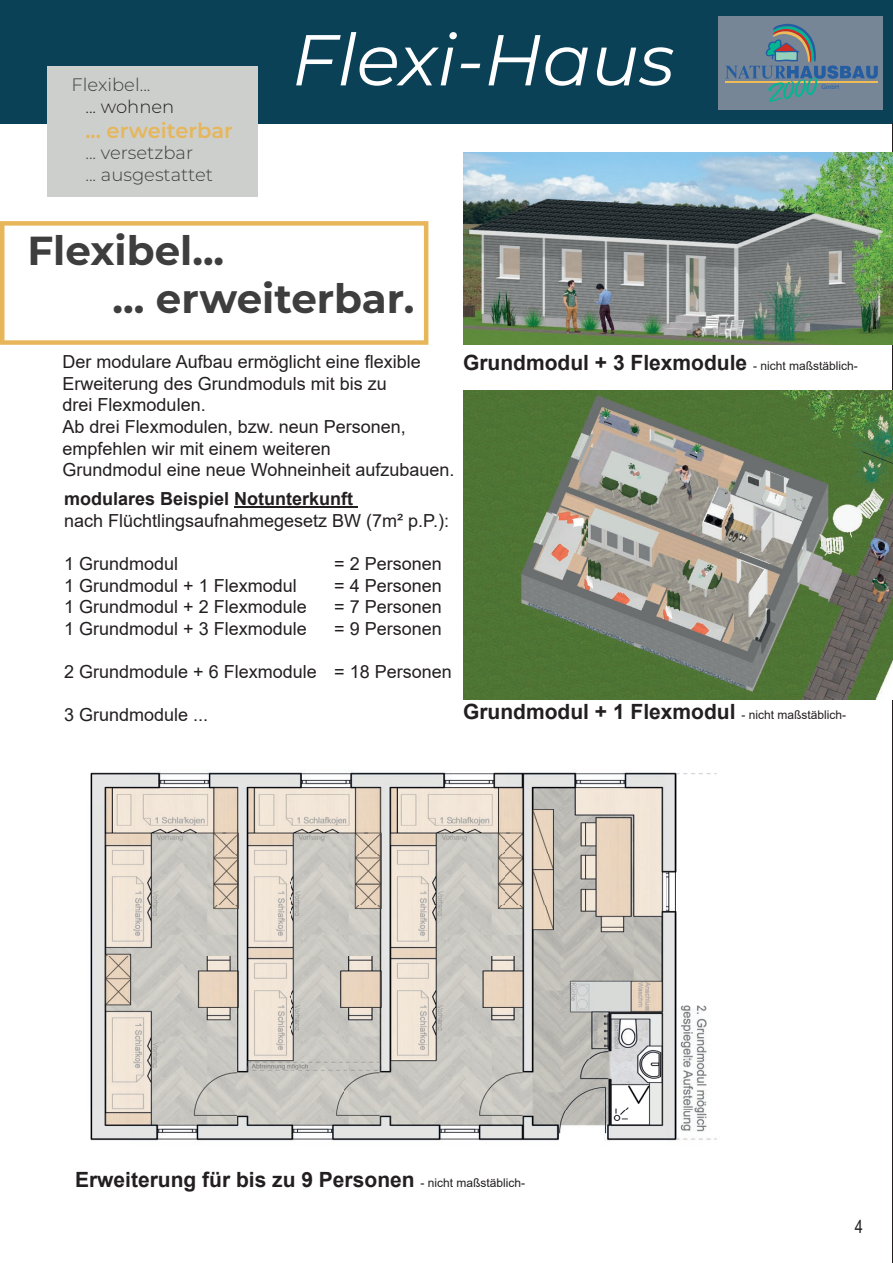
<style>
.page{position:relative;width:893px;height:1263px;background:#fff}
.page>*{position:absolute;margin:0;border:0;box-sizing:border-box;transform-origin:0 0}
.t1{font:italic 71.85px "Montserrat";color:#fff}
.t2{font:700 40.5px/48.6px "Montserrat";color:#3e3e3f}
.t3{font:700 21px "Arial";color:#231f20}
.t4{font:600 21px "Montserrat";color:#e7b65b}
.t5{font:18px/21.6px "Arial";color:#231f20}
.t6{font:300 18px/21.6px "Montserrat";color:#3e3e3f}
.t7{font:700 18px "Arial";color:#231f20}
.t8{font:300 18px "Montserrat";color:#231f20}
.t9{font:18px "Arial Narrow";color:#231f20}
.t10{font:6px "Arial";color:#245da1}
.s1{font-weight:400;font-size:12px}
</style>
<div class="page">
<div style="left:0;top:0;width:893px;height:123px;background:#0b4157"></div>
<div style="left:47px;top:66px;width:211px;height:131px;background:#cdcfcd"></div>
<div style="left:719px;top:16px;width:164px;height:94px;background:#768697"></div>
<svg style="left:725px;top:24px;width:153px;height:78px"></svg>
<hr style="left:892px;top:123px;width:1px;height:1140px;background:#231f20">
<hr style="left:234px;top:506px;width:124px;height:2px;background:#231f20">
<svg style="left:0;top:221px;width:428px;height:124px"></svg>
<img style="left:90px;top:772px;width:627px;height:369px">
<img style="left:463px;top:152px;width:430px;height:193px">
<img style="left:463px;top:391px;width:430px;height:308px">
<p class="t6" style="left:72px;top:73px;width:80px">Flexibel...</p>
<p class="t8" style="left:85px;top:94px;width:90px">... wohnen</p>
<p class="t4" style="left:85px;top:115px;width:149px">... erweiterbar</p>
<p class="t6" style="left:85px;top:142px;width:129px">... versetzbar<br>... ausgestattet</p>
<h1 class="t1" style="left:292px;top:11px;width:384px">Flexi-Haus</h1>
<h2 class="t2" style="left:112px;top:224px;width:304px;text-indent:-85px">Flexibel...<br>... erweiterbar.</h2>
<p class="t10" style="left:821px;top:83px;width:19px">GmbH</p>
<p class="t5" style="left:63px;top:351px;width:393px">Der modulare Aufbau ermöglicht eine flexible Erweiterung des Grundmoduls mit bis zu<br>drei Flexmodulen.<br>Ab drei Flexmodulen, bzw. neun Personen, empfehlen wir mit einem weiteren<br>Grundmodul eine neue Wohneinheit aufzubauen.</p>
<p class="t7" style="left:64px;top:486px;width:291px">modulares Beispiel Notunterkunft</p>
<p class="t5" style="left:64px;top:510px;width:386px">nach Flüchtlingsaufnahmegesetz BW (7m² p.P.):</p>
<p class="t5" style="left:64px;top:553px;width:116px">1 Grundmodul</p>
<p class="t5" style="left:334px;top:553px;width:109px">= 2 Personen</p>
<p class="t5" style="left:64px;top:574px;width:234px">1 Grundmodul + 1 Flexmodul</p>
<p class="t5" style="left:334px;top:574px;width:109px">= 4 Personen</p>
<p class="t5" style="left:64px;top:596px;width:244px">1 Grundmodul + 2 Flexmodule</p>
<p class="t5" style="left:334px;top:596px;width:109px">= 7 Personen</p>
<p class="t5" style="left:64px;top:618px;width:244px">1 Grundmodul + 3 Flexmodule</p>
<p class="t5" style="left:334px;top:618px;width:109px">= 9 Personen</p>
<p class="t5" style="left:64px;top:661px;width:389px">2 Grundmodule + 6 Flexmodule = 18 Personen</p>
<p class="t5" style="left:64px;top:704px;width:146px">3 Grundmodule ...</p>
<p class="t3" style="left:463px;top:348px;width:396px">Grundmodul + 3 Flexmodule <span class="s1">- nicht maßstäblich-</span></p>
<p class="t3" style="left:463px;top:697px;width:384px">Grundmodul + 1 Flexmodul <span class="s1">- nicht maßstäblich-</span></p>
<p class="t3" style="left:75px;top:1165px;width:452px">Erweiterung für bis zu 9 Personen <span class="s1">- nicht maßstäblich-</span></p>
<p class="t9" style="left:855px;top:1213px;width:10px">4</p>
</div>
